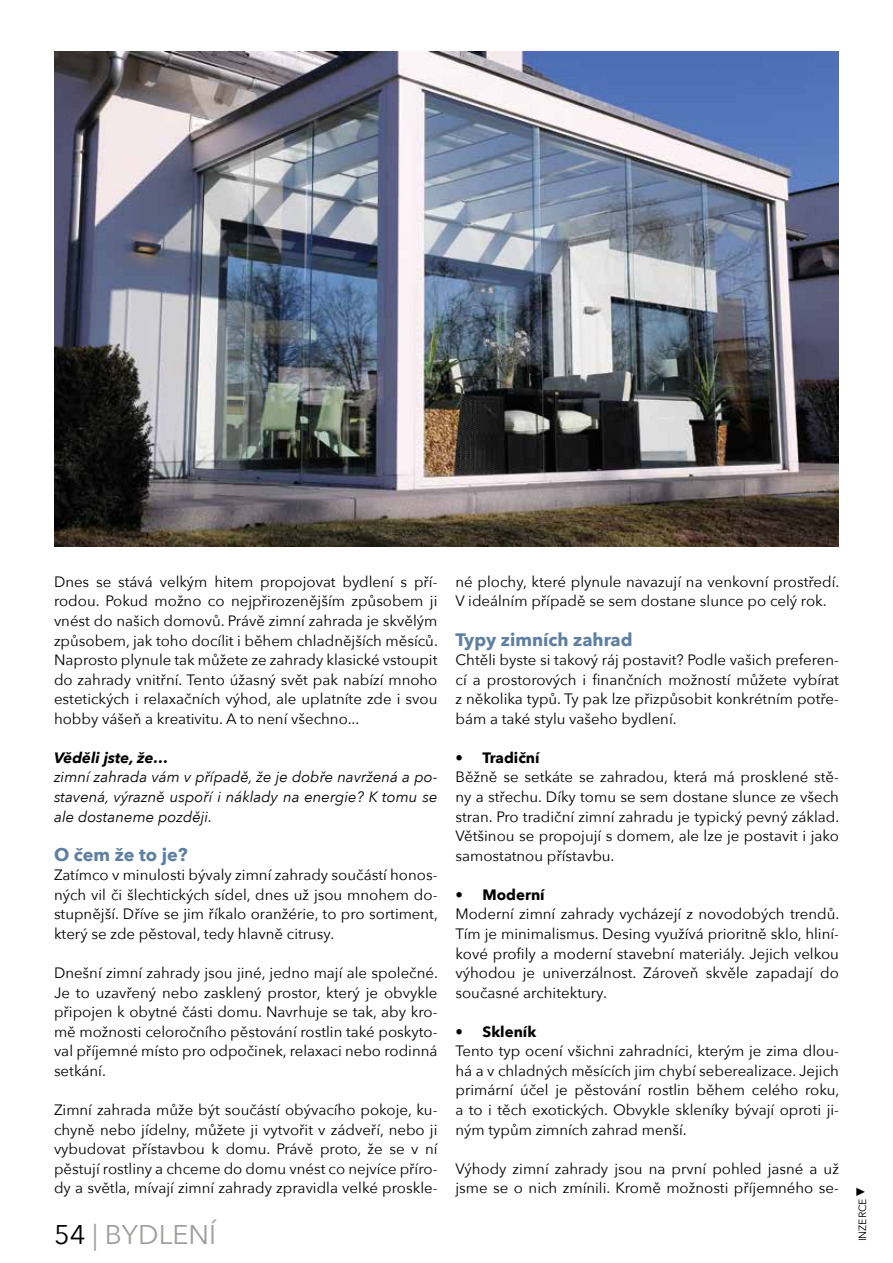
<style>
.page{position:relative;width:893px;height:1263px;background:#fff}
.page>*{position:absolute;margin:0;border:0;box-sizing:border-box;transform-origin:0 0}
.t1{font:27px "Avenir Next";color:#9d9d9c}
.t2{font:700 18px "Avenir Next";color:#5e7fa2}
.t3{font:15px/19.5px "Avenir Next";color:#000;text-align:justify}
.t4{font:italic 15px/19.5px "Avenir Next";color:#000;text-align:justify}
.t5{font:700 15px "Avenir Next";color:#000}
.t6{font:italic 700 15px "Avenir Next";color:#000}
.t7{font:12px "Impact";color:#000}
.t8{font:10.5px "Avenir Next";color:#000}
.s1{color:#000}
</style>
<div class="page">
<img style="left:54px;top:51px;width:785px;height:496px">
<p class="t3" style="left:54px;top:571px;width:385px">Dnes se stává velkým hitem propojovat bydlení s pří&shy;rodou. Pokud možno co nejpřirozenějším způsobem ji vnést do našich domovů. Právě zimní zahrada je skvělým způsobem, jak toho docílit i během chladnějších měsíců.<br>Naprosto plynule tak můžete ze zahrady klasické vstoupit do zahrady vnitřní. Tento úžasný svět pak nabízí mnoho estetických i relaxačních výhod, ale uplatníte zde i svou hobby vášeň a kreativitu. A to není všechno...</p>
<p class="t6" style="left:54px;top:745px;width:116px">Věděli jste, že…</p>
<p class="t4" style="left:54px;top:767px;width:385px">zimní zahrada vám v případě, že je dobře navržená a po&shy;stavená, výrazně uspoří i náklady na energie? K tomu se ale dostaneme později.</p>
<p class="t2" style="left:54px;top:839px;width:135px">O čem že to je?</p>
<p class="t3" style="left:54px;top:865px;width:385px">Zatímco v minulosti bývaly zimní zahrady součástí honos&shy;ných vil či šlechtických sídel, dnes už jsou mnohem do&shy;stupnější. Dříve se jim říkalo oranžérie, to pro sortiment, který se zde pěstoval, tedy hlavně citrusy.</p>
<p class="t3" style="left:54px;top:962px;width:385px">Dnešní zimní zahrady jsou jiné, jedno mají ale společné.<br>Je to uzavřený nebo zasklený prostor, který je obvykle připojen k obytné části domu. Navrhuje se tak, aby kro&shy;mě možnosti celoročního pěstování rostlin také poskyto&shy;val příjemné místo pro odpočinek, relaxaci nebo rodinná setkání.</p>
<p class="t3" style="left:54px;top:1099px;width:385px">Zimní zahrada může být součástí obývacího pokoje, ku&shy;chyně nebo jídelny, můžete ji vytvořit v zádveří, nebo ji vybudovat přístavbou k domu. Právě proto, že se v ní pěstují rostliny a chceme do domu vnést co nejvíce příro&shy;dy a světla, mívají zimní zahrady zpravidla velké proskle-</p>
<h1 class="t1" style="left:54px;top:1212px;width:164px"><span class="s1">54</span> | BYDLENÍ</h1>
<p class="t3" style="left:455px;top:571px;width:385px">né plochy, které plynule navazují na venkovní prostředí.<br>V ideálním případě se sem dostane slunce po celý rok.</p>
<p class="t2" style="left:455px;top:624px;width:179px">Typy zimních zahrad</p>
<p class="t3" style="left:455px;top:649px;width:385px">Chtěli byste si takový ráj postavit? Podle vašich preferen&shy;cí a prostorových i finančních možností můžete vybírat z několika typů. Ty pak lze přizpůsobit konkrétním potře&shy;bám a také stylu vašeho bydlení.</p>
<p class="t5" style="left:455px;top:745px;width:86px">• Tradiční</p>
<p class="t3" style="left:455px;top:767px;width:385px">Běžně se setkáte se zahradou, která má prosklené stě&shy;ny a střechu. Díky tomu se sem dostane slunce ze všech stran. Pro tradiční zimní zahradu je typický pevný základ.<br>Většinou se propojují s domem, ale lze je postavit i jako samostatnou přístavbu.</p>
<p class="t5" style="left:455px;top:881px;width:91px">• Moderní</p>
<p class="t3" style="left:455px;top:904px;width:385px">Moderní zimní zahrady vycházejí z novodobých trendů.<br>Tím je minimalismus. Desing využívá prioritně sklo, hliní&shy;kové profily a moderní stavební materiály. Jejich velkou výhodou je univerzálnost. Zároveň skvěle zapadají do současné architektury.</p>
<p class="t5" style="left:455px;top:1018px;width:82px">• Skleník</p>
<p class="t3" style="left:455px;top:1041px;width:385px">Tento typ ocení všichni zahradníci, kterým je zima dlou&shy;há a v chladných měsících jim chybí seberealizace. Jejich primární účel je pěstování rostlin během celého roku, a to i těch exotických. Obvykle skleníky bývají oproti ji&shy;ným typům zimních zahrad menší.</p>
<p class="t3" style="left:455px;top:1158px;width:385px">Výhody zimní zahrady jsou na první pohled jasné a už jsme se o nich zmínili. Kromě možnosti příjemného se-</p>
<p class="t7" style="left:855px;top:1182px;width:13px">►</p>
<p class="t8" style="left:854px;top:1241px;width:44px;rotate:-90deg">INZERCE</p>
</div>
